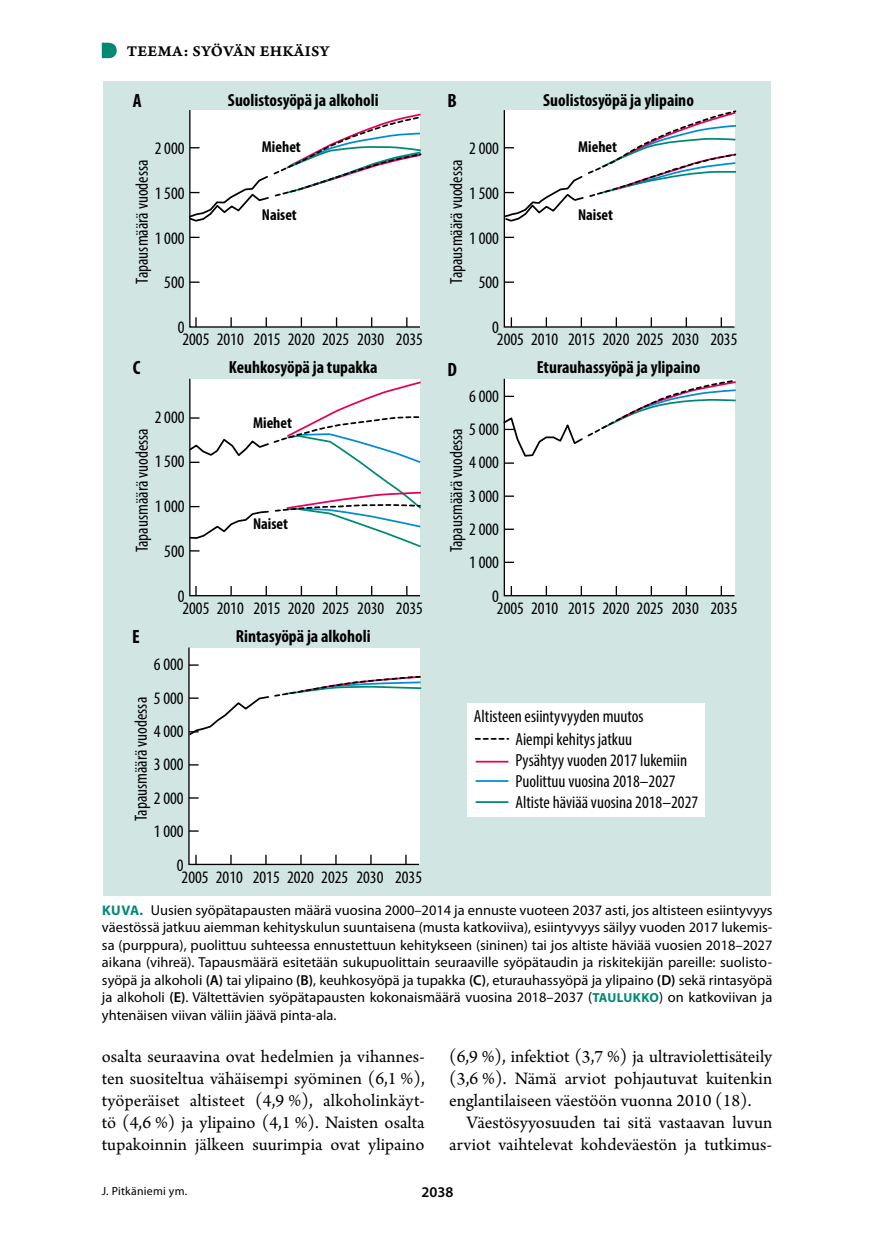
<style>
.page{position:relative;width:874px;height:1241px;background:#fff}
.page>*{position:absolute;margin:0;border:0;box-sizing:border-box;transform-origin:0 0}
.t1{font:700 condensed 19.25px "Myriad Pro";color:#000}
.t2{font:18.38px/21.9px "Arno Pro";color:#000;text-align:justify}
.t3{font:condensed 17.5px/33.4px "Myriad Pro";color:#000}
.t4{font:700 condensed 17.5px "Myriad Pro";color:#000}
.t5{font:700 condensed 15.75px "Myriad Pro";color:#000}
.t6{font:15.75px "Arno Pro Smbd Caption";letter-spacing:.015em;color:#000}
.t7{font:600 14.88px "Myriad Pro";color:#000}
.t8{font:14.35px/17.5px "Myriad Pro";color:#000;text-align:justify}
.t9{font:11.9px "Myriad Pro";letter-spacing:.02em;color:#000}
.s1{font-weight:700;font-size:14px;color:#008974}
.s2{font-weight:600}
.s3{font-weight:700;font-size:13.12px;color:#008974}
</style>
<div class="page">
<svg style="left:102px;top:43px;width:15px;height:15px"></svg>
<div style="left:103px;top:81px;width:667px;height:814px;background:#d1e6e2"></div>
<div style="left:467px;top:703px;width:237px;height:114px;background:#fff"></div>
<div style="left:188px;top:647px;width:232px;height:218px;background:#fff"></div>
<div style="left:503px;top:463px;width:232px;height:134px;background:#fff"></div>
<svg style="left:189px;top:378px;width:231px;height:219px;background:#f3f4f4"></svg>
<div style="left:189px;top:110px;width:231px;height:218px;background:#fff"></div>
<svg style="left:230px;top:317px;width:2px;height:10px"></svg>
<svg style="left:265px;top:317px;width:2px;height:10px"></svg>
<svg style="left:300px;top:317px;width:2px;height:10px"></svg>
<svg style="left:190px;top:281px;width:9px;height:2px"></svg>
<div style="left:503px;top:222px;width:232px;height:106px;background:#fff"></div>
<svg style="left:504px;top:281px;width:9px;height:2px"></svg>
<svg style="left:230px;top:586px;width:2px;height:9px"></svg>
<svg style="left:265px;top:586px;width:2px;height:9px"></svg>
<svg style="left:300px;top:586px;width:2px;height:9px"></svg>
<svg style="left:504px;top:561px;width:9px;height:2px"></svg>
<svg style="left:504px;top:528px;width:9px;height:2px"></svg>
<svg style="left:504px;top:495px;width:9px;height:2px"></svg>
<svg style="left:189px;top:113px;width:233px;height:109px;background:#efeff1"></svg>
<svg style="left:503px;top:110px;width:234px;height:112px;background:#edeff0"></svg>
<svg style="left:189px;top:380px;width:232px;height:171px;background:#f2f2f4"></svg>
<svg style="left:503px;top:378px;width:233px;height:85px;background:#f1f3f3"></svg>
<svg style="left:188px;top:674px;width:234px;height:62px;background:#eff1f2"></svg>
<svg style="left:475px;top:738px;width:33px;height:1px"></svg>
<hr style="left:475px;top:760px;width:33px;height:2px;background:#e6005b">
<hr style="left:475px;top:780px;width:33px;height:1px;background:#008dd4">
<hr style="left:475px;top:801px;width:33px;height:1px;background:#008974">
<p class="t6" style="left:127px;top:41px;width:204px">TEEMA: SYÖVÄN EHKÄISY</p>
<p class="t4" style="left:228px;top:89px;width:152px">Suolistosyöpä ja alkoholi</p>
<p class="t4" style="left:543px;top:89px;width:152px">Suolistosyöpä ja ylipaino</p>
<h1 class="t1" style="left:133px;top:89px;width:10px">A</h1>
<h1 class="t1" style="left:447px;top:89px;width:11px">B</h1>
<p class="t5" style="left:262px;top:137px;width:40px">Miehet</p>
<p class="t3" style="left:155px;top:131px;width:31px">2 000</p>
<p class="t3" style="left:155px;top:176px;width:31px">1 500</p>
<p class="t3" style="left:155px;top:221px;width:31px">1 000</p>
<p class="t3" style="left:164px;top:265px;width:22px">500</p>
<p class="t3" style="left:178px;top:321px;width:246px;line-height:12.2px">0<br>2005 2010 2015 2020 2025 2030 2035</p>
<p class="t3" style="left:125px;top:283px;width:125px;rotate:-90deg">Tapausmäärä vuodessa</p>
<p class="t5" style="left:262px;top:205px;width:36px">Naiset</p>
<p class="t5" style="left:578px;top:137px;width:40px">Miehet</p>
<p class="t3" style="left:469px;top:131px;width:31px">2 000</p>
<p class="t3" style="left:469px;top:176px;width:31px">1 500</p>
<p class="t3" style="left:469px;top:221px;width:31px">1 000</p>
<p class="t3" style="left:478px;top:265px;width:22px">500</p>
<p class="t3" style="left:492px;top:321px;width:246px;line-height:12.2px">0<br>2005 2010 2015 2020 2025 2030 2035</p>
<p class="t3" style="left:439px;top:283px;width:125px;rotate:-90deg">Tapausmäärä vuodessa</p>
<p class="t5" style="left:578px;top:205px;width:36px">Naiset</p>
<p class="t4" style="left:229px;top:356px;width:150px">Keuhkosyöpä ja tupakka</p>
<p class="t4" style="left:536px;top:356px;width:165px">Eturauhassyöpä ja ylipaino</p>
<h1 class="t1" style="left:133px;top:356px;width:9px">C</h1>
<h1 class="t1" style="left:447px;top:357px;width:11px">D</h1>
<p class="t3" style="left:155px;top:400px;width:31px">2 000</p>
<p class="t3" style="left:155px;top:444px;width:31px">1 500</p>
<p class="t3" style="left:155px;top:489px;width:31px">1 000</p>
<p class="t3" style="left:164px;top:534px;width:22px">500</p>
<p class="t3" style="left:178px;top:589px;width:246px;line-height:12.2px">0<br>2005 2010 2015 2020 2025 2030 2035</p>
<p class="t5" style="left:253px;top:413px;width:40px">Miehet</p>
<p class="t3" style="left:125px;top:552px;width:125px;rotate:-90deg">Tapausmäärä vuodessa</p>
<p class="t5" style="left:253px;top:514px;width:36px">Naiset</p>
<h1 class="t1" style="left:132px;top:625px;width:9px">E</h1>
<p class="t4" style="left:236px;top:625px;width:136px">Rintasyöpä ja alkoholi</p>
<p class="t3" style="left:154px;top:647px;width:31px;text-align:right">6 000<br>5 000<br>4 000<br>3 000<br>2 000<br>1 000<br>0</p>
<p class="t3" style="left:181px;top:860px;width:242px">2005 2010 2015 2020 2025 2030 2035</p>
<p class="t3" style="left:124px;top:820px;width:125px;rotate:-90deg">Tapausmäärä vuodessa</p>
<p class="t3" style="left:469px;top:379px;width:31px;text-align:right">6 000<br>5 000<br>4 000<br>3 000<br>2 000<br>1 000<br>0</p>
<p class="t3" style="left:496px;top:591px;width:242px">2005 2010 2015 2020 2025 2030 2035</p>
<p class="t3" style="left:439px;top:552px;width:125px;rotate:-90deg">Tapausmäärä vuodessa</p>
<p class="t3" style="left:515px;top:705px;width:184px;line-height:21.3px;text-indent:-41px">Altisteen esiintyvyyden muutos<br>Aiempi kehitys jatkuu<br>Pysähtyy vuoden 2017 lukemiin<br>Puolittuu vuosina 2018–2027<br>Altiste häviää vuosina 2018–2027</p>
<p class="t8" style="left:102px;top:900px;width:671px"><span class="s1">KUVA.</span> Uusien syöpätapausten määrä vuosina 2000–2014 ja ennuste vuoteen 2037 asti, jos altisteen esiintyvyys väestössä jatkuu aiemman kehityskulun suuntaisena (musta katkoviiva), esiintyvyys säilyy vuoden 2017 lukemis&shy;sa (purppura), puolittuu suhteessa ennustettuun kehitykseen (sininen) tai jos altiste häviää vuosien 2018–2027 aikana (vihreä). Tapausmäärä esitetään sukupuolittain seuraaville syöpätaudin ja riskitekijän pareille: suolisto&shy;syöpä ja alkoholi <span class="s2">(A)</span> tai ylipaino <span class="s2">(B)</span>, keuhkosyöpä ja tupakka <span class="s2">(C)</span>, eturauhassyöpä ja ylipaino <span class="s2">(D)</span> sekä rintasyöpä ja alkoholi <span class="s2">(E)</span>. Vältettävien syöpätapausten kokonaismäärä vuosina 2018–2037 (<span class="s3">TAULUKKO</span>) on katkoviivan ja yhtenäisen viivan väliin jäävä pinta-ala.</p>
<p class="t2" style="left:102px;top:1046px;width:324px">osalta seuraavina ovat hedelmien ja vihannes&shy;ten suositeltua vähäisempi syöminen (6,1 %), työperäiset altisteet (4,9 %), alkoholinkäyt&shy;tö (4,6 %) ja ylipaino (4,1 %). Naisten osalta tupakoinnin jälkeen suurimpia ovat ylipaino</p>
<p class="t2" style="left:449px;top:1046px;width:324px">(6,9 %), infektiot (3,7 %) ja ultraviolettisäteily (3,6 %). Nämä arviot pohjautuvat kuitenkin englantilaiseen väestöön vuonna 2010 (18).</p>
<p class="t2" style="left:449px;top:1112px;width:324px;text-align:right">Väestösyyosuuden tai sitä vastaavan luvun arviot vaihtelevat kohdeväestön ja tutkimus-</p>
<p class="t9" style="left:102px;top:1183px;width:87px">J. Pitkäniemi ym.</p>
<p class="t7" style="left:421px;top:1182px;width:33px">2038</p>
</div>
